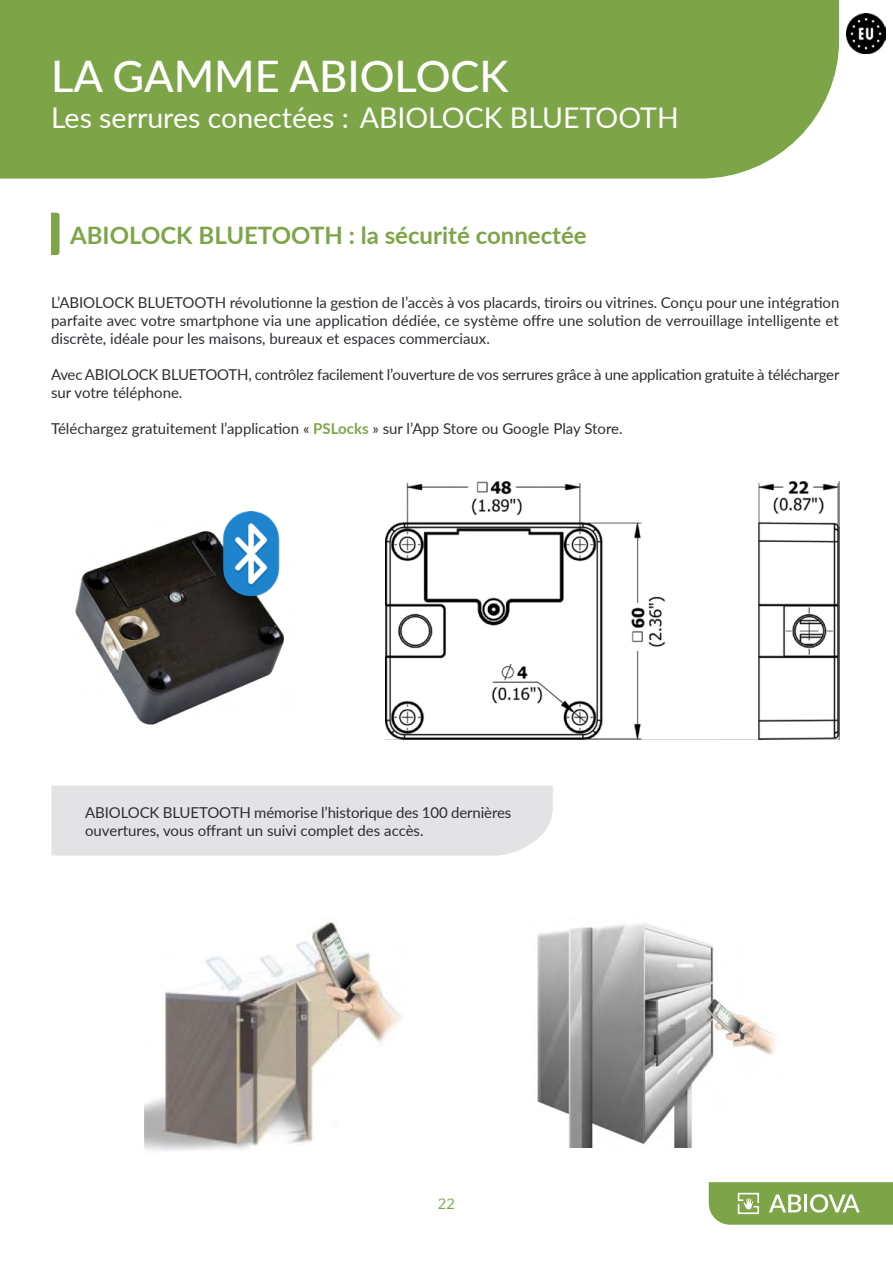
<style>
.page{position:relative;width:893px;height:1263px;background:#fff}
.page>*{position:absolute;margin:0;border:0;box-sizing:border-box;transform-origin:0 0}
.t1{font:500 43.5px "Lato";color:#fff}
.t2{font:28.5px "Lato";color:#fff}
.t3{font:700 24px "Lato";color:#7da548}
.t4{font:15px/18px "Lato";letter-spacing:-.005em;color:#2c2e33}
.t5{font:15px "Muli";color:#7da548}
.s1{font-weight:700;color:#7da548}
</style>
<div class="page">
<svg style="left:709px;top:1182px;width:184px;height:43px;background:#8db05f"></svg>
<div style="left:0;top:0;width:839px;height:179px;background:#7da548"></div>
<svg style="left:51px;top:213px;width:9px;height:42px"></svg>
<img style="left:75px;top:530px;width:209px;height:195px">
<img style="left:209px;top:511px;width:75px;height:84px">
<div style="left:51px;top:786px;width:502px;height:69px;background:#e3e2e4"></div>
<img style="left:386px;top:482px;width:453px;height:258px">
<img style="left:537px;top:923px;width:240px;height:224px">
<img style="left:144px;top:920px;width:258px;height:231px">
<img style="left:846px;top:14px;width:40px;height:39px">
<h1 class="t1" style="left:51px;top:44px;width:459px">LA GAMME ABIOLOCK</h1>
<h2 class="t2" style="left:51px;top:97px;width:629px">Les serrures conectées : ABIOLOCK BLUETOOTH</h2>
<h3 class="t3" style="left:70px;top:217px;width:518px">ABIOLOCK BLUETOOTH : la sécurité connectée</h3>
<p class="t4" style="left:51px;top:293px;width:790px;text-align:justify">L’ABIOLOCK BLUETOOTH révolutionne la gestion de l’accès à vos placards, tiroirs ou vitrines. Conçu pour une intégration parfaite avec votre smartphone via une application dédiée, ce système offre une solution de verrouillage intelligente et discrète, idéale pour les maisons, bureaux et espaces commerciaux.</p>
<p class="t4" style="left:51px;top:365px;width:790px">Avec ABIOLOCK BLUETOOTH, contrôlez facilement l’ouverture de vos serrures grâce à une application gratuite à télécharger sur votre téléphone.</p>
<p class="t4" style="left:51px;top:419px;width:573px">Téléchargez gratuitement l’application « <span class="s1">PSLocks</span> » sur l’App Store ou Google Play Store.</p>
<p class="t4" style="left:85px;top:802px;width:428px">ABIOLOCK BLUETOOTH mémorise l’historique des 100 dernières ouvertures, vous offrant un suivi complet des accès.</p>
<p class="t5" style="left:438px;top:1195px;width:19px">22</p>
</div>
